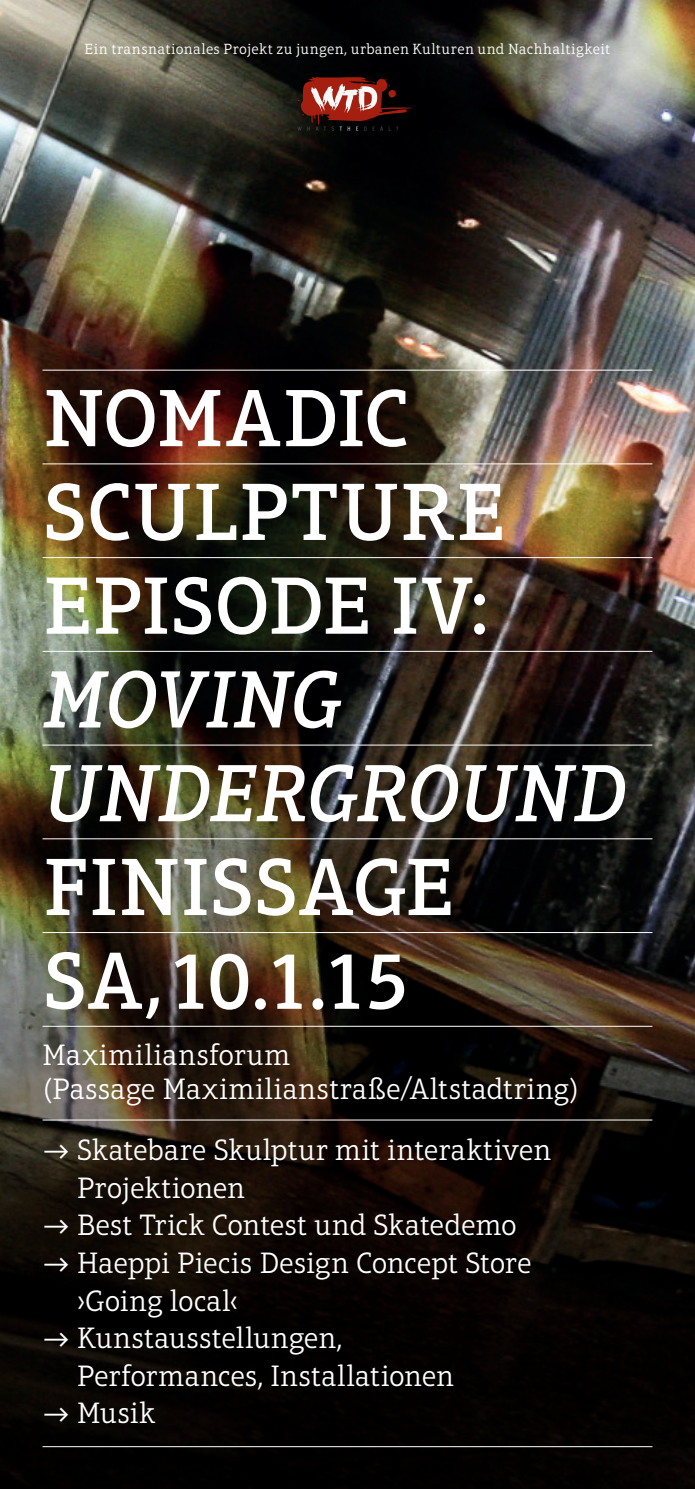
<style>
.page{position:relative;width:695px;height:1489px;background:#fff}
.page>*{position:absolute;margin:0;border:0;box-sizing:border-box;transform-origin:0 0}
.t1{font:500 82.5px/93.8px "Aptifer Slab LT Pro";letter-spacing:.01em;color:#fff}
.t2{font:italic 500 82.5px/93.8px "Aptifer Slab LT Pro";letter-spacing:-.01em;color:#fff}
.t3{font:300 30px/37.5px "Aptifer Slab LT Pro";letter-spacing:-.005em;color:#fff}
.t4{font:300 15px "Aptifer Slab LT Pro";letter-spacing:.02em;color:#fff}
</style>
<div class="page">
<img style="left:0;top:0;width:694px;height:702px">
<img style="left:0;top:702px;width:694px;height:786px">
<hr style="left:43px;top:1445px;width:609px;height:1px;background:#fff">
<svg style="left:297px;top:77px;width:115px;height:54px;background:#642e28"></svg>
<hr style="left:43px;top:370px;width:609px;height:1px;background:#fff">
<hr style="left:43px;top:463px;width:609px;height:1px;background:#fff">
<hr style="left:43px;top:557px;width:609px;height:1px;background:#fff">
<hr style="left:43px;top:651px;width:609px;height:1px;background:#fff">
<hr style="left:43px;top:744px;width:609px;height:1px;background:#fff">
<hr style="left:43px;top:838px;width:609px;height:1px;background:#fff">
<hr style="left:43px;top:932px;width:609px;height:1px;background:#fff">
<hr style="left:43px;top:1025px;width:609px;height:1px;background:#fff">
<hr style="left:43px;top:1119px;width:609px;height:1px;background:#fff">
<p class="t4" style="left:85px;top:40px;width:527px">Ein transnationales Projekt zu jungen, urbanen Kulturen und Nachhaltigkeit</p>
<h1 class="t1" style="left:44px;top:371px;width:463px">NOMADIC<br>SCULPTURE<br>EPISODE IV:</h1>
<h1 class="t2" style="left:44px;top:652px;width:584px">MOVING<br>UNDERGROUND</h1>
<h1 class="t1" style="left:44px;top:840px;width:412px">FINISSAGE<br>SA,10.1.15</h1>
<p class="t3" style="left:43px;top:1038px;width:538px;line-height:33.8px">Maximiliansforum<br>(Passage Maximilianstraße/Altstadtring)</p>
<p class="t3" style="left:77px;top:1131px;width:476px;text-indent:-34px">→ Skatebare Skulptur mit interaktiven<br>Projektionen</p>
<p class="t3" style="left:43px;top:1206px;width:475px">→ Best Trick Contest und Skatedemo</p>
<p class="t3" style="left:77px;top:1244px;width:456px;text-indent:-34px">→ Haeppi Piecis Design Concept Store ›Going local‹</p>
<p class="t3" style="left:77px;top:1319px;width:378px;text-indent:-34px">→ Kunstausstellungen,<br>Performances, Installationen</p>
<p class="t3" style="left:43px;top:1394px;width:114px">→ Musik</p>
</div>
